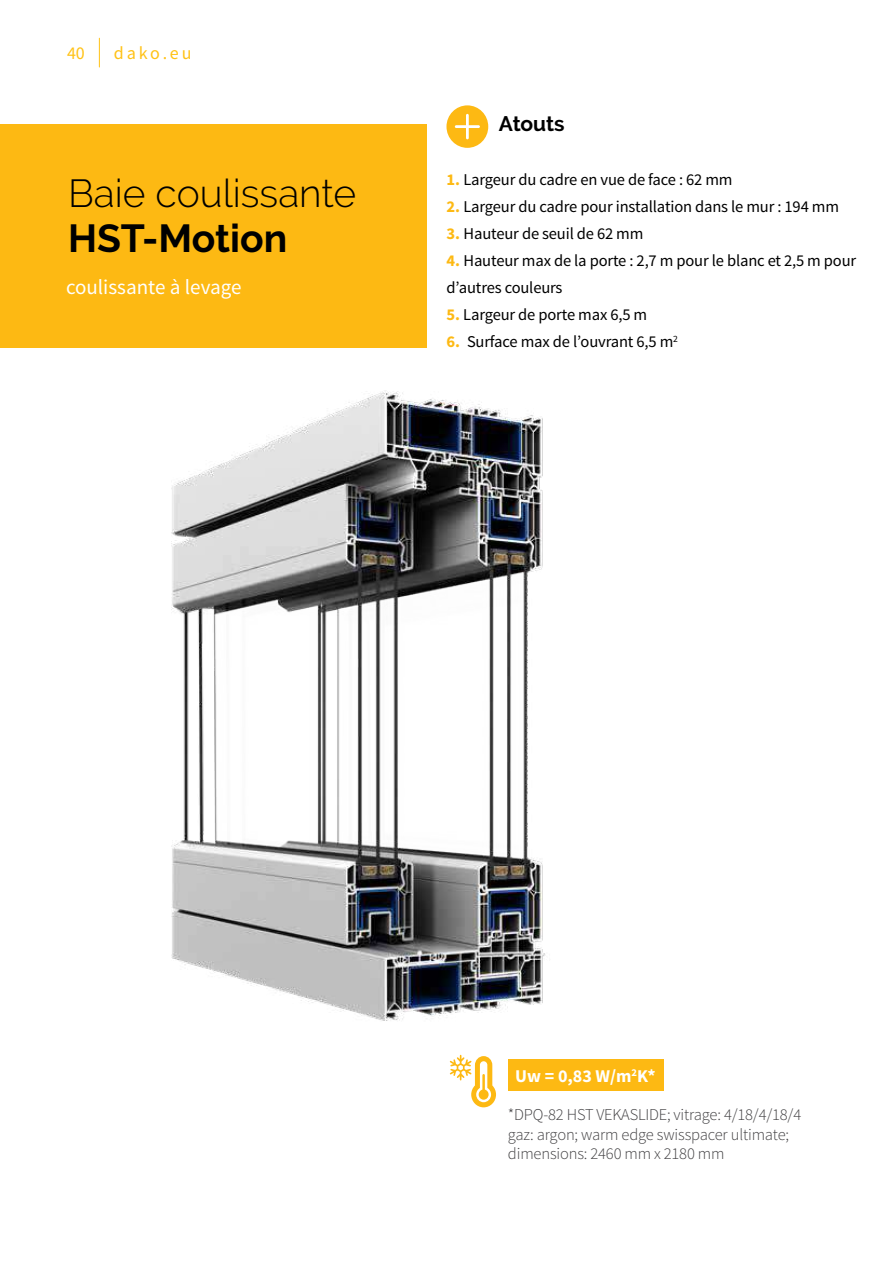
<style>
.page{position:relative;width:893px;height:1263px;background:#fff}
.page>*{position:absolute;margin:0;border:0;box-sizing:border-box;transform-origin:0 0}
.t1{font:300 39px "Raleway";color:#000}
.t2{font:700 39px "Raleway";color:#000}
.t3{font:21px "Source Sans Pro";color:#fff}
.t4{font:700 21px "Raleway";color:#000}
.t5{font:700 18px "Source Sans Pro";color:#fff}
.t6{font:18px "Source Sans Pro";letter-spacing:.16em;color:#ffc216}
.t7{font:16.5px/27px "Source Sans Pro";letter-spacing:-.01em;color:#000}
.t8{font:300 16.5px/19.8px "Source Sans Pro";letter-spacing:-.01em;color:#414042}
.s1{font-weight:700;color:#fdb913}
</style>
<div class="page">
<img style="left:171px;top:390px;width:374px;height:684px">
<div style="left:508px;top:1059px;width:156px;height:32px;background:#fdb913"></div>
<svg style="left:450px;top:1055px;width:46px;height:52px"></svg>
<svg style="left:446px;top:105px;width:42px;height:43px"></svg>
<div style="left:0;top:125px;width:426px;height:223px;background:#fdb913"></div>
<svg style="left:99px;top:38px;width:1px;height:29px"></svg>
<p class="t6" style="left:67px;top:42px;width:19px">40</p>
<p class="t6" style="left:114px;top:42px;width:79px">dako.eu</p>
<h1 class="t1" style="left:68px;top:170px;width:290px">Baie coulissante</h1>
<h1 class="t2" style="left:68px;top:216px;width:221px">HST-Motion</h1>
<p class="t3" style="left:66px;top:274px;width:177px">coulissante à levage</p>
<p class="t4" style="left:499px;top:112px;width:67px">Atouts</p>
<p class="t7" style="left:446px;top:166px;width:288px"><span class="s1">1.</span> Largeur du cadre en vue de face : 62 mm</p>
<p class="t7" style="left:446px;top:193px;width:394px"><span class="s1">2.</span> Largeur du cadre pour installation dans le mur : 194 mm</p>
<p class="t7" style="left:446px;top:220px;width:198px"><span class="s1">3.</span> Hauteur de seuil de 62 mm</p>
<p class="t7" style="left:446px;top:247px;width:411px"><span class="s1">4.</span> Hauteur max de la porte : 2,7 m pour le blanc et 2,5 m pour d’autres couleurs</p>
<p class="t7" style="left:446px;top:301px;width:202px"><span class="s1">5.</span> Largeur de porte max 6,5 m</p>
<p class="t7" style="left:446px;top:328px;width:233px"><span class="s1">6.</span> Surface max de l’ouvrant 6,5 m<sup>2</sup></p>
<p class="t5" style="left:515px;top:1064px;width:142px">Uw = 0,83 W/m<sup>2</sup>K*</p>
<p class="t8" style="left:508px;top:1104px;width:295px">*DPQ-82 HST VEKASLIDE; vitrage: 4/18/4/18/4 gaz: argon; warm edge swisspacer ultimate; dimensions: 2460 mm x 2180 mm</p>
</div>
